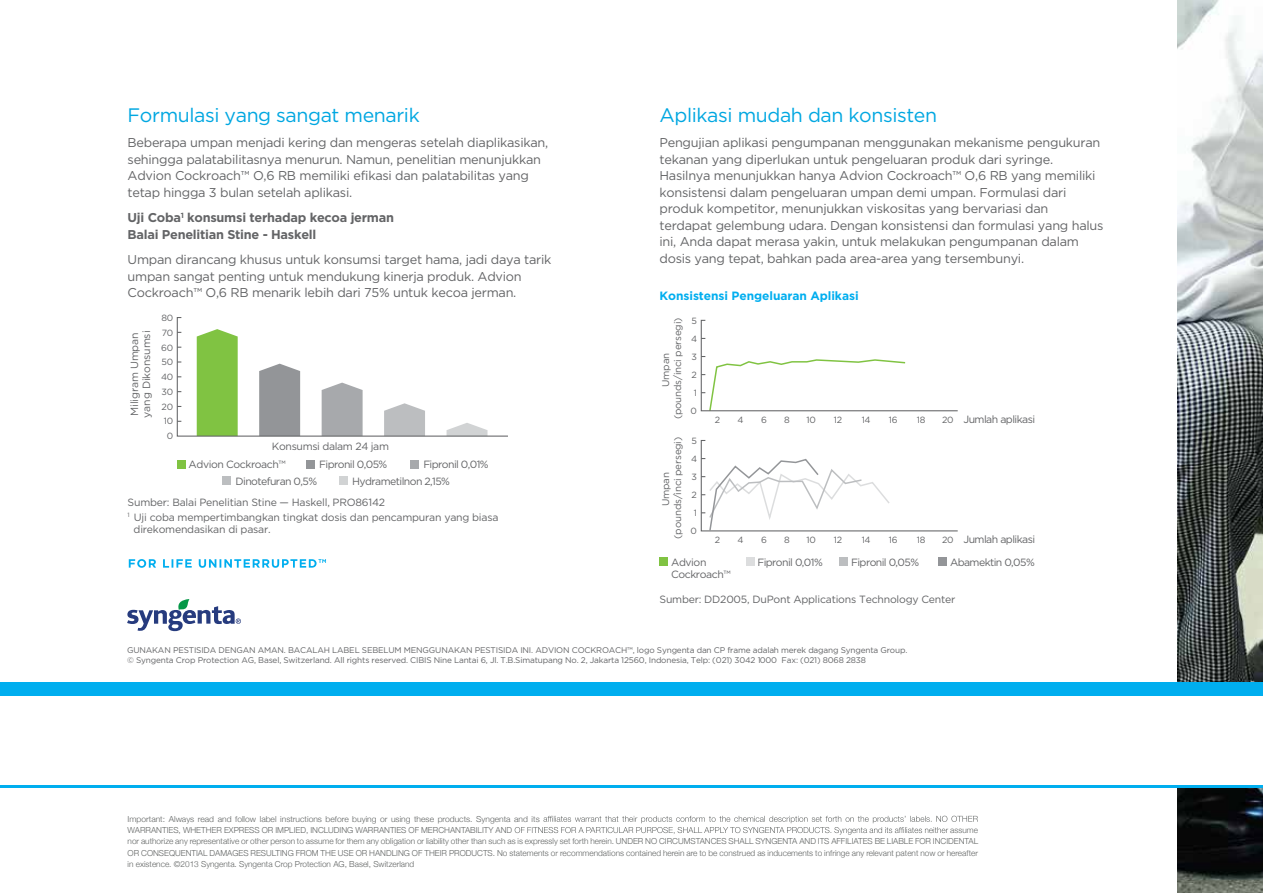
<style>
.page{position:relative;width:1263px;height:893px;background:#fff}
.page>*{position:absolute;margin:0;border:0;box-sizing:border-box;transform-origin:0 0}
.t1{font:19.5px "Gotham";letter-spacing:-.02em;color:#00a7e1}
.t2{font:12.75px/16.5px "Gotham";letter-spacing:-.02em;color:#636466}
.t3{font:700 12.75px/16.5px "Gotham";letter-spacing:-.02em;color:#636466}
.t4{font:700 12px "Gotham";letter-spacing:-.005em;color:#00aeef}
.t5{font:10.5px/15px "Gotham";letter-spacing:-.02em;color:#636466}
.t6{font:10.5px "Gotham";letter-spacing:-.055em;color:#636466}
.t7{font:10.5px/12px "Gotham";letter-spacing:-.04em;color:#636466}
.t8{font:10.5px "Gotham";letter-spacing:-.05em;color:#636466}
.t9{font:9.75px/12px "Gotham";letter-spacing:-.015em;color:#636466;text-align:center}
.t10{font:9px/18px "Gotham";letter-spacing:-.04em;color:#636466;text-align:center}
.t11{font:300 8.25px/11.2px "Helvetica Neue";color:#616463}
.t12{font:8.25px/9.9px "Gotham";letter-spacing:-.02em;color:#636466}
</style>
<div class="page">
<img style="left:1178px;top:0;width:85px;height:893px">
<svg style="left:515px;top:816px;width:463px;height:19px"></svg>
<svg style="left:127px;top:599px;width:114px;height:32px"></svg>
<svg style="left:129px;top:559px;width:197px;height:9px"></svg>
<div style="left:0;top:686px;width:1263px;height:102px;background:#fff"></div>
<hr style="left:0;top:785px;width:1263px;height:3px;background:#00aeef">
<div style="left:0;top:682px;width:1263px;height:14px;background:#00aeef"></div>
<div style="left:177px;top:460px;width:9px;height:8px;background:#80c342"></div>
<div style="left:306px;top:460px;width:9px;height:8px;background:#939598"></div>
<div style="left:410px;top:460px;width:9px;height:8px;background:#a7a9ac"></div>
<div style="left:222px;top:476px;width:9px;height:9px;background:#bcbec0"></div>
<div style="left:340px;top:476px;width:8px;height:9px;background:#d1d3d4"></div>
<svg style="left:176px;top:317px;width:332px;height:120px"></svg>
<svg style="left:700px;top:319px;width:258px;height:93px"></svg>
<div style="left:659px;top:557px;width:9px;height:9px;background:#80c342"></div>
<div style="left:746px;top:557px;width:8px;height:9px;background:#dcddde"></div>
<div style="left:840px;top:557px;width:8px;height:9px;background:#bcbec0"></div>
<div style="left:938px;top:557px;width:9px;height:9px;background:#939598"></div>
<svg style="left:700px;top:440px;width:258px;height:92px"></svg>
<h1 class="t1" style="left:128px;top:104px;width:294px">Formulasi yang sangat menarik</h1>
<p class="t2" style="left:128px;top:134px;width:422px">Beberapa umpan menjadi kering dan mengeras setelah diaplikasikan, sehingga palatabilitasnya menurun. Namun, penelitian menunjukkan Advion Cockroach™ O,6 RB memiliki efikasi dan palatabilitas yang tetap hingga 3 bulan setelah aplikasi.</p>
<p class="t3" style="left:128px;top:209px;width:268px">Uji Coba<sup>1</sup> konsumsi terhadap kecoa jerman<br>Balai Penelitian Stine - Haskell</p>
<p class="t2" style="left:128px;top:251px;width:425px">Umpan dirancang khusus untuk konsumsi target hama, jadi daya tarik umpan sangat penting untuk mendukung kinerja produk. Advion<br>Cockroach™ O,6 RB menarik lebih dari 75% untuk kecoa jerman.</p>
<p class="t5" style="left:128px;top:418px;width:88px;line-height:12px;rotate:-90deg">Miligram Umpan yang Dikonsumsi</p>
<p class="t10" style="left:161px;top:311px;width:14px;line-height:14.7px;text-align:right">80<br>70<br>60<br>50<br>40<br>30<br>20<br>10<br>0</p>
<p class="t5" style="left:272px;top:437px;width:119px;line-height:18px;text-align:right">Konsumsi dalam 24 jam<br>Fipronil 0,05%</p>
<p class="t7" style="left:189px;top:458px;width:99px">Advion Cockroach™</p>
<p class="t6" style="left:423px;top:459px;width:67px">Fipronil 0,01%</p>
<p class="t6" style="left:236px;top:475px;width:83px">Dinotefuran 0,5%</p>
<p class="t6" style="left:352px;top:475px;width:99px">Hydrametilnon 2,15%</p>
<p class="t5" style="left:128px;top:494px;width:372px">Sumber: Balai Penelitian Stine — Haskell, PRO86142<br><sup>1</sup> Uji coba mempertimbangkan tingkat dosis dan pencampuran yang biasa</p>
<p class="t5" style="left:134px;top:521px;width:139px">direkomendasikan di pasar.</p>
<h1 class="t1" style="left:659px;top:104px;width:279px">Aplikasi mudah dan konsisten</h1>
<p class="t2" style="left:659px;top:134px;width:445px">Pengujian aplikasi pengumpanan menggunakan mekanisme pengukuran tekanan yang diperlukan untuk pengeluaran produk dari syringe.<br>Hasilnya menunjukkan hanya Advion Cockroach™ O,6 RB yang memiliki konsistensi dalam pengeluaran umpan demi umpan. Formulasi dari produk kompetitor, menunjukkan viskositas yang bervariasi dan terdapat gelembung udara. Dengan konsistensi dan formulasi yang halus ini, Anda dapat merasa yakin, untuk melakukan pengumpanan dalam dosis yang tepat, bahkan pada area-area yang tersembunyi.</p>
<p class="t4" style="left:659px;top:289px;width:201px">Konsistensi Pengeluaran Aplikasi</p>
<p class="t9" style="left:659px;top:419px;width:103px;rotate:-90deg">Umpan<br>(pounds/inci persegi)</p>
<p class="t10" style="left:691px;top:312px;width:8px">5<br>4<br>3<br>2<br>1<br>0</p>
<p class="t10" style="left:715px;top:410px;width:7px">2</p>
<p class="t10" style="left:738px;top:410px;width:8px">4</p>
<p class="t10" style="left:761px;top:410px;width:7px">6</p>
<p class="t10" style="left:784px;top:410px;width:7px">8</p>
<p class="t10" style="left:806px;top:410px;width:11px">10</p>
<p class="t10" style="left:834px;top:410px;width:10px">12</p>
<p class="t10" style="left:862px;top:410px;width:10px">14</p>
<p class="t10" style="left:889px;top:410px;width:10px">16</p>
<p class="t10" style="left:917px;top:410px;width:10px">18</p>
<p class="t10" style="left:942px;top:410px;width:13px">20</p>
<p class="t9" style="left:659px;top:539px;width:103px;rotate:-90deg">Umpan<br>(pounds/inci persegi)</p>
<p class="t10" style="left:691px;top:432px;width:8px">5<br>4<br>3<br>2<br>1<br>0</p>
<p class="t10" style="left:715px;top:530px;width:7px">2</p>
<p class="t10" style="left:738px;top:530px;width:8px">4</p>
<p class="t10" style="left:761px;top:530px;width:7px">6</p>
<p class="t10" style="left:784px;top:530px;width:7px">8</p>
<p class="t10" style="left:806px;top:530px;width:11px">10</p>
<p class="t10" style="left:834px;top:530px;width:10px">12</p>
<p class="t10" style="left:862px;top:530px;width:10px">14</p>
<p class="t10" style="left:889px;top:530px;width:10px">16</p>
<p class="t10" style="left:917px;top:530px;width:10px">18</p>
<p class="t10" style="left:942px;top:530px;width:13px">20</p>
<p class="t8" style="left:963px;top:413px;width:73px">Jumlah aplikasi</p>
<p class="t8" style="left:963px;top:533px;width:73px">Jumlah aplikasi</p>
<p class="t7" style="left:671px;top:556px;width:61px">Advion<br>Cockroach™</p>
<p class="t6" style="left:757px;top:556px;width:67px">Fipronil 0,01%</p>
<p class="t6" style="left:851px;top:556px;width:70px">Fipronil 0,05%</p>
<p class="t6" style="left:950px;top:556px;width:86px">Abamektin 0,05%</p>
<p class="t5" style="left:659px;top:591px;width:297px">Sumber: DD2005, DuPont Applications Technology Center</p>
<p class="t12" style="left:127px;top:645px;width:782px">GUNAKAN PESTISIDA DENGAN AMAN. BACALAH LABEL SEBELUM MENGGUNAKAN PESTISIDA INI. ADVION COCKROACH™, logo Syngenta dan CP frame adalah merek dagang Syngenta Group. © Syngenta Crop Protection AG, Basel, Switzerland. All rights reserved. CIBIS Nine Lantai 6, Jl. T.B.Simatupang No. 2, Jakarta 12560, Indonesia, Telp: (021) 3042 1000 Fax: (021) 8068 2838</p>
<p class="t11" style="left:128px;top:813px;width:414px">Important: Always read and follow label instructions before buying or using these products. Syngenta and its<br>WARRANTIES, WHETHER EXPRESS OR IMPLIED, INCLUDING WARRANTIES OF MERCHANTABILITY AND</p>
<p class="t11" style="left:128px;top:824px;width:852px;text-align:justify;text-indent:823px">assume nor authorize any representative or other person to assume for them any obligation or liability other than such as is expressly set forth herein. UNDER NO CIRCUMSTANCES SHALL SYNGENTA AND ITS AFFILIATES BE LIABLE FOR INCIDENTAL OR CONSEQUENTIAL DAMAGES RESULTING FROM THE USE OR HANDLING OF THEIR PRODUCTS. No statements or recommendations contained herein are to be construed as inducements to infringe any relevant patent now or hereafter in existence. ©2013 Syngenta. Syngenta Crop Protection AG, Basel, Switzerland</p>
</div>
